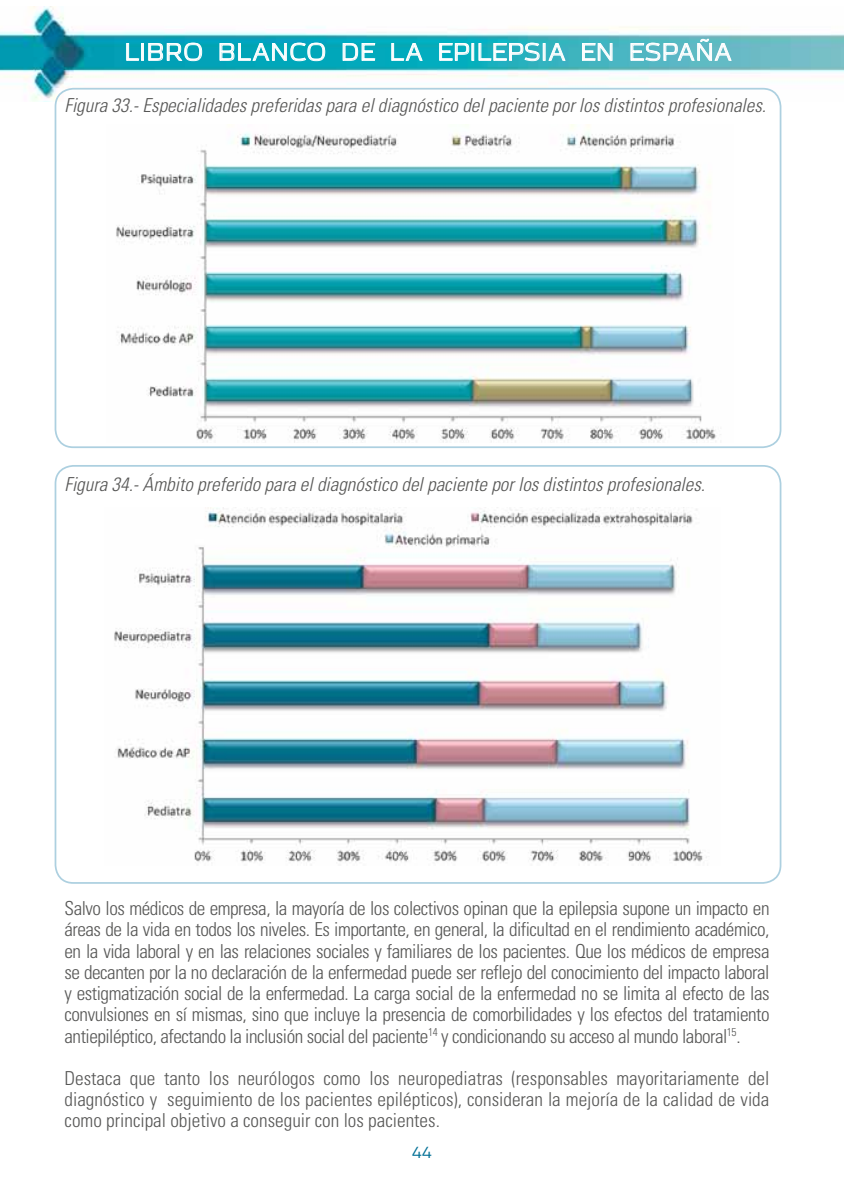
<style>
.page{position:relative;width:844px;height:1191px;background:#fff}
.page>*{position:absolute;margin:0;border:0;box-sizing:border-box;transform-origin:0 0}
.t1{font:26.25px "Azoft Sans";letter-spacing:.03em;color:#fff}
.t2{font:300 condensed 19.25px/21.2px "Univers";letter-spacing:-.01em;color:#575756;text-align:justify}
.t3{font:italic 300 condensed 19.25px "Univers";color:#575756}
.t4{font:17.5px "Azoft Sans";color:#006f95}
</style>
<div class="page">
<img style="left:0;top:7px;width:843px;height:94px">
<svg style="left:126px;top:43px;width:14px;height:18px"></svg>
<div style="left:141px;top:43px;width:3px;height:18px;border:1px solid #fff"></div>
<svg style="left:148px;top:42px;width:54px;height:20px"></svg>
<svg style="left:219px;top:42px;width:106px;height:20px;background:#42bcca"></svg>
<svg style="left:342px;top:43px;width:33px;height:18px"></svg>
<svg style="left:391px;top:43px;width:32px;height:19px"></svg>
<svg style="left:438px;top:43px;width:31px;height:18px"></svg>
<svg style="left:478px;top:42px;width:62px;height:20px"></svg>
<div style="left:542px;top:43px;width:3px;height:18px;border:1px solid #fff"></div>
<svg style="left:547px;top:43px;width:19px;height:19px"></svg>
<svg style="left:581px;top:43px;width:31px;height:18px"></svg>
<svg style="left:630px;top:38px;width:102px;height:24px;background:#80c8d0"></svg>
<img style="left:116px;top:125px;width:605px;height:317px">
<img style="left:114px;top:507px;width:593px;height:355px">
<div style="left:55px;top:88px;width:726px;height:360px;border:2px solid #add0e0;border-radius:18px"></div>
<div style="left:55px;top:465px;width:726px;height:418px;border:2px solid #add0e0;border-radius:18px"></div>
<h1 class="t1" style="left:125px;top:35px;width:608px">LIBRO BLANCO DE LA EPILEPSIA EN ESPAÑA</h1>
<p class="t3" style="left:64px;top:94px;width:703px">Figura 33.- Especialidades preferidas para el diagnóstico del paciente por los distintos profesionales.</p>
<p class="t3" style="left:64px;top:472px;width:642px">Figura 34.- Ámbito preferido para el diagnóstico del paciente por los distintos profesionales.</p>
<p class="t2" style="left:64px;top:898px;width:706px">Salvo los médicos de empresa, la mayoría de los colectivos opinan que la epilepsia supone un impacto en áreas de la vida en todos los niveles. Es importante, en general, la dificultad en el rendimiento académico, en la vida laboral y en las relaciones sociales y familiares de los pacientes. Que los médicos de empresa se decanten por la no declaración de la enfermedad puede ser reflejo del conocimiento del impacto laboral y estigmatización social de la enfermedad. La carga social de la enfermedad no se limita al efecto de las convulsiones en sí mismas, sino que incluye la presencia de comorbilidades y los efectos del tratamiento antiepiléptico, afectando la inclusión social del paciente<sup>14</sup> y condicionando su acceso al mundo laboral<sup>15</sup>.</p>
<p class="t2" style="left:64px;top:1067px;width:706px">Destaca que tanto los neurólogos como los neuropediatras (responsables mayoritariamente del diagnóstico y seguimiento de los pacientes epilépticos), consideran la mejoría de la calidad de vida como principal objetivo a conseguir con los pacientes.</p>
<p class="t4" style="left:412px;top:1141px;width:21px">44</p>
</div>
